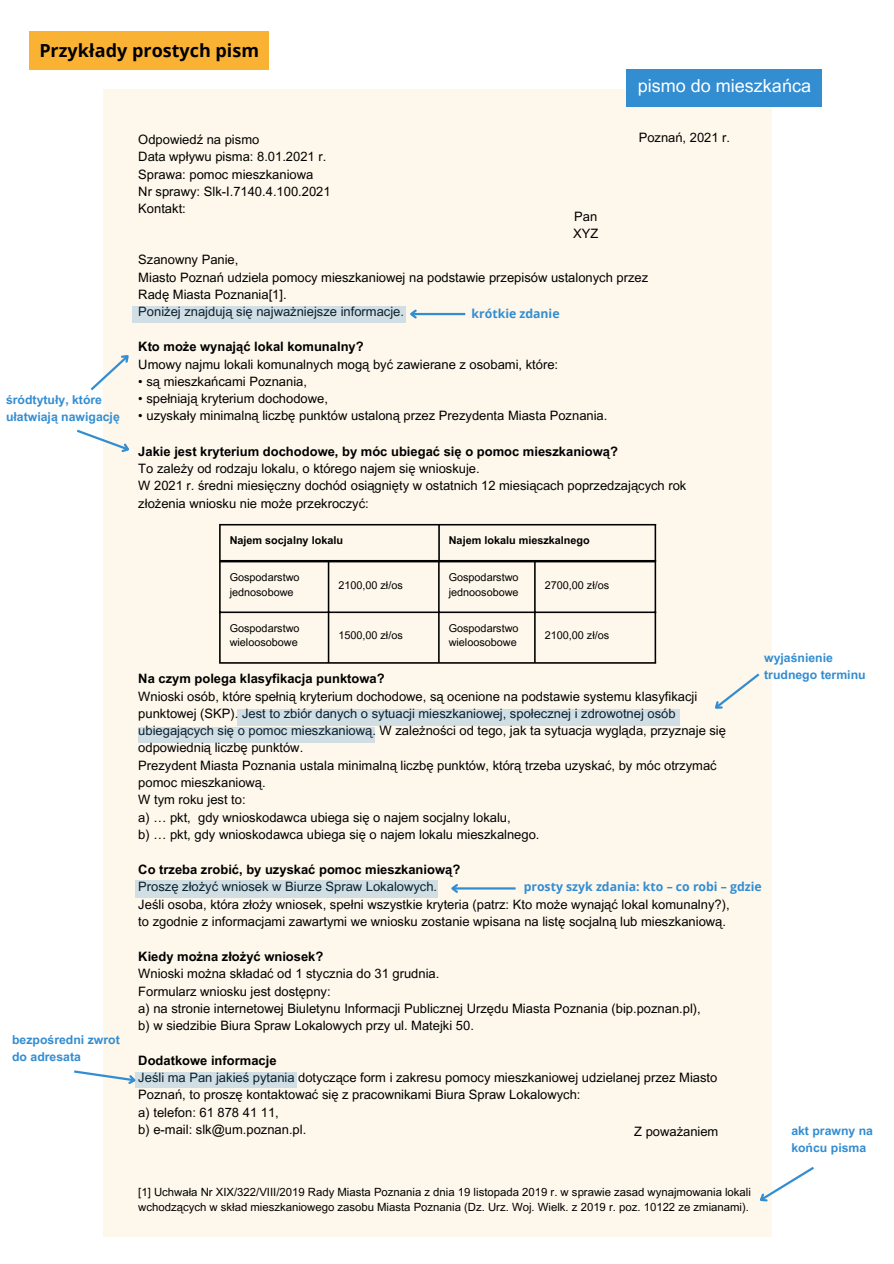
<style>
.page{position:relative;width:894px;height:1264px;background:#fff}
.page>*{position:absolute;margin:0;border:0;box-sizing:border-box;transform-origin:0 0}
.t1{font:700 18px "Open Sans";color:#000}
.t2{font:18px "Arial MT Pro";color:#fff}
.t3{font:12.9px/17.2px "Arial MT Pro";color:#000}
.t4{font:700 12.9px "Arial MT Pro";color:#000}
.t5{font:700 12.3px/16.4px "Arial MT Pro";color:#338dd1}
.t6{font:700 12.3px "Open Sans";color:#338dd1}
.t7{font:11.4px/15.1px "Arial MT Pro";color:#000}
.t8{font:10.8px/14.4px "Arial MT Pro";color:#000}
.t9{font:700 10.8px "Arial MT Pro";color:#000}
</style>
<div class="page">
<div style="left:29px;top:31px;width:240px;height:38px;background:#f9b234"></div>
<div style="left:103px;top:89px;width:668px;height:1148px;background:#fef7eb"></div>
<div style="left:626px;top:69px;width:196px;height:37px;background:#338dd1"></div>
<svg style="left:90px;top:355px;width:39px;height:36px"></svg>
<svg style="left:77px;top:429px;width:52px;height:23px"></svg>
<div style="left:237px;top:709px;width:442px;height:16px;background:#d1dfe5"></div>
<div style="left:138px;top:727px;width:237px;height:16px;background:#d1dfe5"></div>
<svg style="left:715px;top:673px;width:45px;height:36px"></svg>
<div style="left:135px;top:1072px;width:162px;height:16px;background:#d1dfe5"></div>
<svg style="left:74px;top:1070px;width:62px;height:14px"></svg>
<svg style="left:759px;top:1164px;width:55px;height:43px"></svg>
<div style="left:135px;top:880px;width:302px;height:17px;background:#d1dfe5"></div>
<hr style="left:452px;top:887px;width:63px;height:2px;background:#338dd1">
<svg style="left:451px;top:884px;width:9px;height:9px"></svg>
<div style="left:132px;top:306px;width:273px;height:16px;background:#d1dfe5"></div>
<hr style="left:411px;top:313px;width:54px;height:2px;background:#338dd1">
<svg style="left:410px;top:309px;width:8px;height:10px"></svg>
<hr style="left:219px;top:562px;width:1px;height:100px;background:#000">
<hr style="left:328px;top:562px;width:1px;height:100px;background:#000">
<hr style="left:438px;top:562px;width:1px;height:100px;background:#000">
<hr style="left:534px;top:562px;width:1px;height:100px;background:#000">
<hr style="left:654px;top:562px;width:2px;height:100px;background:#000">
<hr style="left:219px;top:561px;width:437px;height:1px;background:#000">
<hr style="left:219px;top:611px;width:437px;height:2px;background:#000">
<hr style="left:219px;top:662px;width:437px;height:1px;background:#000">
<hr style="left:219px;top:525px;width:1px;height:35px;background:#000">
<hr style="left:438px;top:525px;width:1px;height:35px;background:#000">
<hr style="left:654px;top:525px;width:2px;height:35px;background:#000">
<hr style="left:219px;top:524px;width:437px;height:1px;background:#000">
<hr style="left:219px;top:560px;width:437px;height:1px;background:#000">
<h1 class="t1" style="left:39px;top:38px;width:221px">Przykłady prostych pism</h1>
<h1 class="t2" style="left:637px;top:78px;width:175px">pismo do mieszkańca</h1>
<p class="t3" style="left:138px;top:132px;width:194px">Odpowiedź na pismo<br>Data wpływu pisma: 8.01.2021 r.<br>Sprawa: pomoc mieszkaniowa<br>Nr sprawy: Slk-I.7140.4.100.2021<br>Kontakt:</p>
<p class="t3" style="left:638px;top:130px;width:93px">Poznań, 2021 r.</p>
<p class="t3" style="left:573px;top:209px;width:27px">Pan<br>XYZ</p>
<p class="t5" style="left:6px;top:393px;width:115px">śródtytuły, które ułatwiają nawigację</p>
<p class="t5" style="left:12px;top:1033px;width:109px">bezpośredni zwrot do adresata</p>
<p class="t3" style="left:138px;top:253px;width:511px">Szanowny Panie,<br>Miasto Poznań udziela pomocy mieszkaniowej na podstawie przepisów ustalonych przez Radę Miasta Poznania[1].<br>Poniżej znajdują się najważniejsze informacje.</p>
<p class="t6" style="left:471px;top:304px;width:89px">krótkie zdanie</p>
<p class="t4" style="left:138px;top:342px;width:227px">Kto może wynająć lokal komunalny?</p>
<p class="t3" style="left:138px;top:357px;width:421px">Umowy najmu lokali komunalnych mogą być zawierane z osobami, które:</p>
<p class="t3" style="left:138px;top:374px;width:170px">• są mieszkańcami Poznania,</p>
<p class="t3" style="left:138px;top:391px;width:191px">• spełniają kryterium dochodowe,</p>
<p class="t3" style="left:138px;top:409px;width:470px">• uzyskały minimalną liczbę punktów ustaloną przez Prezydenta Miasta Poznania.</p>
<p class="t4" style="left:138px;top:446px;width:481px">Jakie jest kryterium dochodowe, by móc ubiegać się o pomoc mieszkaniową?</p>
<p class="t3" style="left:138px;top:461px;width:549px">To zależy od rodzaju lokalu, o którego najem się wnioskuje.<br>W 2021 r. średni miesięczny dochód osiągnięty w ostatnich 12 miesiącach poprzedzających rok złożenia wniosku nie może przekroczyć:</p>
<p class="t9" style="left:229px;top:536px;width:115px">Najem socjalny lokalu</p>
<p class="t9" style="left:448px;top:536px;width:142px">Najem lokalu mieszkalnego</p>
<p class="t8" style="left:229px;top:571px;width:71px">Gospodarstwo jednosobowe</p>
<p class="t8" style="left:338px;top:579px;width:66px">2100,00 zł/os</p>
<p class="t8" style="left:448px;top:571px;width:71px">Gospodarstwo jednoosobowe</p>
<p class="t8" style="left:544px;top:579px;width:66px">2700,00 zł/os</p>
<p class="t8" style="left:229px;top:622px;width:71px">Gospodarstwo wieloosobowe</p>
<p class="t8" style="left:338px;top:629px;width:66px">1500,00 zł/os</p>
<p class="t8" style="left:448px;top:622px;width:71px">Gospodarstwo wieloosobowe</p>
<p class="t8" style="left:544px;top:629px;width:66px">2100,00 zł/os</p>
<p class="t5" style="left:764px;top:651px;width:103px">wyjaśnienie trudnego terminu</p>
<p class="t4" style="left:138px;top:674px;width:248px">Na czym polega klasyfikacja punktowa?</p>
<p class="t3" style="left:138px;top:689px;width:589px">Wnioski osób, które spełnią kryterium dochodowe, są ocenione na podstawie systemu klasyfikacji punktowej (SKP). Jest to zbiór danych o sytuacji mieszkaniowej, społecznej i zdrowotnej osób ubiegających się o pomoc mieszkaniową. W zależności od tego, jak ta sytuacja wygląda, przyznaje się odpowiednią liczbę punktów.<br>Prezydent Miasta Poznania ustala minimalną liczbę punktów, którą trzeba uzyskać, by móc otrzymać pomoc mieszkaniową.<br>W tym roku jest to:<br>a) … pkt, gdy wnioskodawca ubiega się o najem socjalny lokalu,<br>b) … pkt, gdy wnioskodawca ubiega się o najem lokalu mieszkalnego.</p>
<p class="t4" style="left:138px;top:864px;width:323px">Co trzeba zrobić, by uzyskać pomoc mieszkaniową?</p>
<p class="t3" style="left:138px;top:879px;width:592px">Proszę złożyć wniosek w Biurze Spraw Lokalowych.<br>Jeśli osoba, która złoży wniosek, spełni wszystkie kryteria (patrz: Kto może wynająć lokal komunalny?), to zgodnie z informacjami zawartymi we wniosku zostanie wpisana na listę socjalną lub mieszkaniową.</p>
<p class="t6" style="left:523px;top:878px;width:239px">prosty szyk zdania: kto – co robi – gdzie</p>
<p class="t4" style="left:138px;top:951px;width:186px">Kiedy można złożyć wniosek?</p>
<p class="t3" style="left:138px;top:966px;width:564px">Wnioski można składać od 1 stycznia do 31 grudnia.<br>Formularz wniosku jest dostępny:<br>a) na stronie internetowej Biuletynu Informacji Publicznej Urzędu Miasta Poznania (bip.poznan.pl), b) w siedzibie Biura Spraw Lokalowych przy ul. Matejki 50.</p>
<p class="t4" style="left:138px;top:1055px;width:140px">Dodatkowe informacje</p>
<p class="t3" style="left:138px;top:1070px;width:580px">Jeśli ma Pan jakieś pytania dotyczące form i zakresu pomocy mieszkaniowej udzielanej przez Miasto Poznań, to proszę kontaktować się z pracownikami Biura Spraw Lokalowych:<br>a) telefon: 61 878 41 11,<br>b) e-mail: slk@um.poznan.pl.</p>
<p class="t3" style="left:634px;top:1124px;width:86px">Z poważaniem</p>
<p class="t7" style="left:138px;top:1185px;width:614px">[1] Uchwała Nr XIX/322/VIII/2019 Rady Miasta Poznania z dnia 19 listopada 2019 r. w sprawie zasad wynajmowania lokali wchodzących w skład mieszkaniowego zasobu Miasta Poznania (Dz. Urz. Woj. Wielk. z 2019 r. poz. 10122 ze zmianami).</p>
<p class="t5" style="left:791px;top:1124px;width:83px">akt prawny na końcu pisma</p>
</div>
